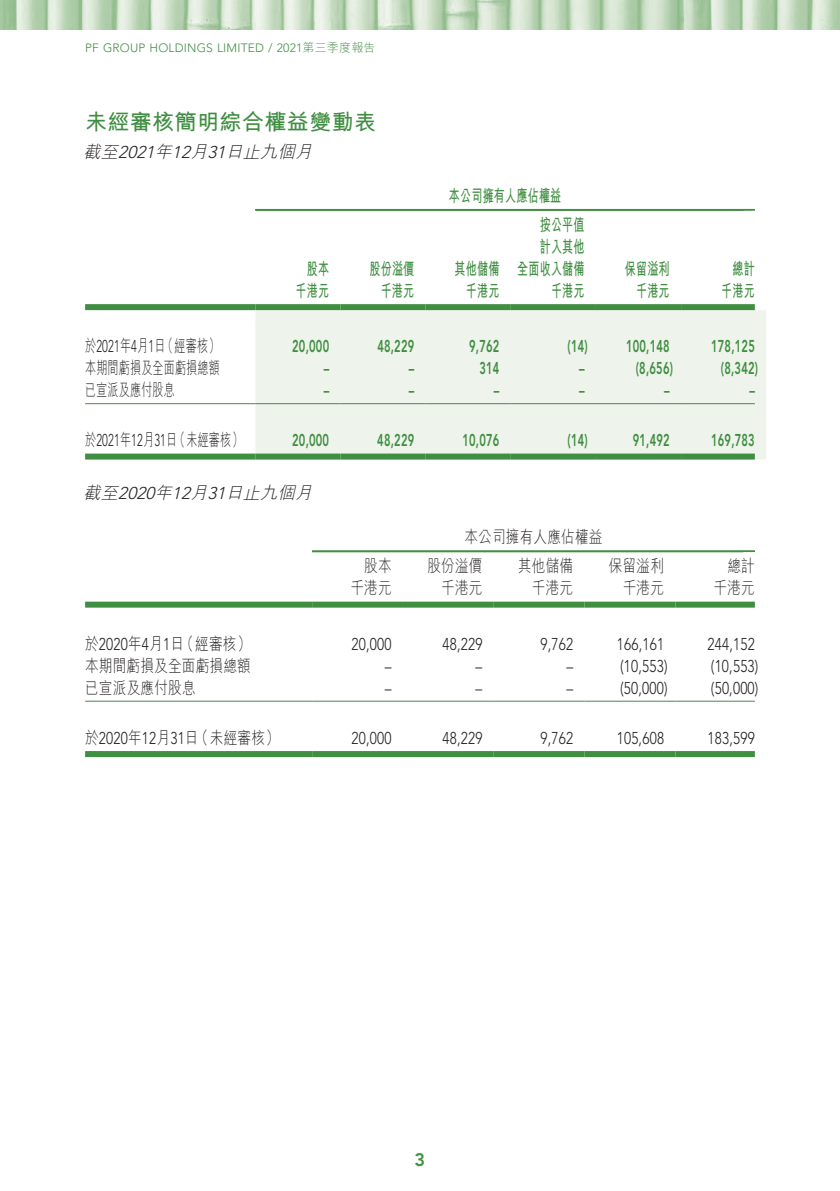
<style>
.page{position:relative;width:840px;height:1191px;background:#fff}
.page>*{position:absolute;margin:0;border:0;box-sizing:border-box;transform-origin:0 0}
.t1{font:700 22px "M Hei HK";letter-spacing:.02em;color:#408e42}
.t2{font:800 18px "Avenir LT Std";color:#408e42}
.t3{font:300 17px "Avenir LT Std";letter-spacing:.015em;color:#231f20;scale:.8 1}
.t4{font:800 17px "Avenir LT Std";letter-spacing:.02em;color:#408e42;scale:.65 1}
.t5{font:300 17px "M Hei HK";letter-spacing:.015em;color:#231f20;scale:.8 1}
.t6{font:700 17px/22px "M Hei HK";letter-spacing:.02em;color:#408e42;text-align:right;scale:.65 1}
.t7{font:300 17px "M Hei HK";letter-spacing:.015em;color:#231f20;scale:.65 1}
.t8{font:italic 300 17px "M Hei HK";color:#231f20}
.t9{font:300 12px "Avenir LT Std";letter-spacing:.015em;color:#408e42}
.s1{font-family:"M Hei HK"}
.s2{font-family:"Avenir LT Std"}
</style>
<div class="page">
<img style="left:0;top:0;width:839px;height:29px">
<div style="left:255px;top:310px;width:510px;height:149px;background:#eef3eb"></div>
<hr style="left:255px;top:209px;width:499px;height:1px;background:#408e42">
<hr style="left:255px;top:210px;width:488px;height:1px;background:#408e42">
<div style="left:85px;top:304px;width:170px;height:6px;background:#408e42"></div>
<div style="left:255px;top:304px;width:85px;height:6px;background:#408e42"></div>
<div style="left:340px;top:304px;width:85px;height:6px;background:#408e42"></div>
<div style="left:425px;top:304px;width:85px;height:6px;background:#408e42"></div>
<div style="left:510px;top:304px;width:85px;height:6px;background:#408e42"></div>
<div style="left:595px;top:304px;width:85px;height:6px;background:#408e42"></div>
<div style="left:680px;top:304px;width:74px;height:6px;background:#408e42"></div>
<hr style="left:85px;top:403px;width:170px;height:1px;background:#408e42">
<hr style="left:255px;top:403px;width:85px;height:1px;background:#408e42">
<hr style="left:340px;top:403px;width:85px;height:1px;background:#408e42">
<hr style="left:425px;top:403px;width:85px;height:1px;background:#408e42">
<hr style="left:510px;top:403px;width:85px;height:1px;background:#408e42">
<hr style="left:595px;top:403px;width:85px;height:1px;background:#408e42">
<hr style="left:680px;top:403px;width:74px;height:1px;background:#408e42">
<div style="left:85px;top:453px;width:170px;height:6px;background:#408e42"></div>
<div style="left:255px;top:453px;width:85px;height:6px;background:#408e42"></div>
<div style="left:340px;top:453px;width:85px;height:6px;background:#408e42"></div>
<div style="left:425px;top:453px;width:85px;height:6px;background:#408e42"></div>
<div style="left:510px;top:453px;width:85px;height:6px;background:#408e42"></div>
<div style="left:595px;top:453px;width:85px;height:6px;background:#408e42"></div>
<div style="left:680px;top:453px;width:74px;height:6px;background:#408e42"></div>
<hr style="left:312px;top:550px;width:442px;height:1px;background:#408e42">
<hr style="left:312px;top:551px;width:442px;height:1px;background:#408e42">
<div style="left:85px;top:601px;width:227px;height:6px;background:#408e42"></div>
<div style="left:312px;top:601px;width:91px;height:6px;background:#408e42"></div>
<div style="left:403px;top:601px;width:90px;height:6px;background:#408e42"></div>
<div style="left:493px;top:601px;width:91px;height:6px;background:#408e42"></div>
<div style="left:584px;top:601px;width:91px;height:6px;background:#408e42"></div>
<div style="left:675px;top:601px;width:79px;height:6px;background:#408e42"></div>
<hr style="left:85px;top:700px;width:227px;height:1px;background:#408e42">
<hr style="left:312px;top:700px;width:91px;height:1px;background:#408e42">
<hr style="left:403px;top:700px;width:90px;height:1px;background:#408e42">
<hr style="left:493px;top:700px;width:91px;height:1px;background:#408e42">
<hr style="left:584px;top:700px;width:91px;height:1px;background:#408e42">
<hr style="left:675px;top:700px;width:79px;height:1px;background:#408e42">
<div style="left:85px;top:751px;width:227px;height:6px;background:#408e42"></div>
<div style="left:312px;top:751px;width:91px;height:6px;background:#408e42"></div>
<div style="left:403px;top:751px;width:90px;height:6px;background:#408e42"></div>
<div style="left:493px;top:751px;width:91px;height:6px;background:#408e42"></div>
<div style="left:584px;top:751px;width:91px;height:6px;background:#408e42"></div>
<div style="left:675px;top:751px;width:79px;height:6px;background:#408e42"></div>
<p class="t9" style="left:85px;top:40px;width:292px">PF GROUP HOLDINGS LIMITED / 2021<span class="s1">第三季度報告</span></p>
<p class="t1" style="left:85px;top:106px;width:292px">未經審核簡明綜合權益變動表</p>
<p class="t8" style="left:84px;top:140px;width:235px">截至<span class="s2">2021</span>年<span class="s2">12</span>月<span class="s2">31</span>日止九個月</p>
<p class="t6" style="left:448px;top:183px;width:174px">本公司擁有人應佔權益</p>
<p class="t6" style="left:307px;top:256px;width:36px">股本</p>
<p class="t6" style="left:369px;top:256px;width:70px">股份溢價</p>
<p class="t6" style="left:454px;top:256px;width:70px">其他儲備</p>
<p class="t6" style="left:517px;top:212px;width:105px">按公平值<br>計入其他<br>全面收入儲備</p>
<p class="t6" style="left:624px;top:256px;width:70px">保留溢利</p>
<p class="t6" style="left:732px;top:256px;width:36px">總計</p>
<p class="t6" style="left:295px;top:278px;width:53px">千港元</p>
<p class="t6" style="left:380px;top:278px;width:53px">千港元</p>
<p class="t6" style="left:465px;top:278px;width:53px">千港元</p>
<p class="t6" style="left:550px;top:278px;width:53px">千港元</p>
<p class="t6" style="left:635px;top:278px;width:53px">千港元</p>
<p class="t6" style="left:720px;top:278px;width:53px">千港元</p>
<p class="t7" style="left:85px;top:334px;width:209px">於<span class="s2">2021</span>年<span class="s2">4</span>月<span class="s2">1</span>日（經審核）</p>
<p class="t4" style="left:292px;top:336px;width:58px">20,000</p>
<p class="t4" style="left:377px;top:336px;width:58px">48,229</p>
<p class="t4" style="left:469px;top:336px;width:48px">9,762</p>
<p class="t4" style="left:567px;top:336px;width:158px">(14) 100,148</p>
<p class="t4" style="left:710px;top:336px;width:69px">178,125</p>
<p class="t7" style="left:85px;top:356px;width:208px">本期間虧損及全面虧損總額</p>
<p class="t4" style="left:323px;top:358px;width:10px">–</p>
<p class="t4" style="left:408px;top:358px;width:10px">–</p>
<p class="t4" style="left:479px;top:358px;width:32px">314</p>
<p class="t4" style="left:578px;top:358px;width:10px">–</p>
<p class="t4" style="left:635px;top:358px;width:59px">(8,656)</p>
<p class="t4" style="left:720px;top:358px;width:59px">(8,342)</p>
<p class="t7" style="left:85px;top:378px;width:139px">已宣派及應付股息</p>
<p class="t4" style="left:323px;top:380px;width:10px">–</p>
<p class="t4" style="left:408px;top:380px;width:10px">–</p>
<p class="t4" style="left:493px;top:380px;width:10px">–</p>
<p class="t4" style="left:578px;top:380px;width:10px">–</p>
<p class="t4" style="left:663px;top:380px;width:10px">–</p>
<p class="t4" style="left:749px;top:380px;width:10px">–</p>
<p class="t7" style="left:85px;top:428px;width:244px">於<span class="s2">2021</span>年<span class="s2">12</span>月<span class="s2">31</span>日（未經審核）</p>
<p class="t4" style="left:292px;top:430px;width:58px">20,000</p>
<p class="t4" style="left:377px;top:430px;width:58px">48,229</p>
<p class="t4" style="left:462px;top:430px;width:58px">10,076</p>
<p class="t4" style="left:567px;top:430px;width:33px">(14)</p>
<p class="t4" style="left:632px;top:430px;width:58px">91,492</p>
<p class="t4" style="left:710px;top:430px;width:69px">169,783</p>
<p class="t8" style="left:84px;top:481px;width:235px">截至<span class="s2">2020</span>年<span class="s2">12</span>月<span class="s2">31</span>日止九個月</p>
<p class="t5" style="left:464px;top:525px;width:174px">本公司擁有人應佔權益</p>
<p class="t5" style="left:364px;top:554px;width:36px">股本</p>
<p class="t5" style="left:427px;top:554px;width:70px">股份溢價</p>
<p class="t5" style="left:518px;top:554px;width:70px">其他儲備</p>
<p class="t5" style="left:608px;top:554px;width:70px">保留溢利</p>
<p class="t5" style="left:727px;top:554px;width:36px">總計</p>
<p class="t5" style="left:350px;top:576px;width:53px">千港元</p>
<p class="t5" style="left:441px;top:576px;width:53px">千港元</p>
<p class="t5" style="left:531px;top:576px;width:53px">千港元</p>
<p class="t5" style="left:622px;top:576px;width:53px">千港元</p>
<p class="t5" style="left:713px;top:576px;width:53px">千港元</p>
<p class="t5" style="left:85px;top:631px;width:209px">於<span class="s2">2020</span>年<span class="s2">4</span>月<span class="s2">1</span>日（經審核）</p>
<p class="t3" style="left:351px;top:633px;width:51px">20,000</p>
<p class="t3" style="left:442px;top:633px;width:51px">48,229</p>
<p class="t3" style="left:540px;top:633px;width:42px">9,762</p>
<p class="t3" style="left:616px;top:633px;width:61px">166,161</p>
<p class="t3" style="left:707px;top:633px;width:61px">244,152</p>
<p class="t5" style="left:85px;top:653px;width:208px">本期間虧損及全面虧損總額</p>
<p class="t3" style="left:384px;top:655px;width:10px">–</p>
<p class="t3" style="left:475px;top:655px;width:10px">–</p>
<p class="t3" style="left:566px;top:655px;width:10px">–</p>
<p class="t3" style="left:619px;top:655px;width:61px">(10,553)</p>
<p class="t3" style="left:710px;top:655px;width:61px">(10,553)</p>
<p class="t5" style="left:85px;top:675px;width:139px">已宣派及應付股息</p>
<p class="t3" style="left:384px;top:677px;width:10px">–</p>
<p class="t3" style="left:475px;top:677px;width:10px">–</p>
<p class="t3" style="left:566px;top:677px;width:10px">–</p>
<p class="t3" style="left:619px;top:677px;width:61px">(50,000)</p>
<p class="t3" style="left:710px;top:677px;width:61px">(50,000)</p>
<p class="t5" style="left:85px;top:725px;width:244px">於<span class="s2">2020</span>年<span class="s2">12</span>月<span class="s2">31</span>日（未經審核）</p>
<p class="t3" style="left:351px;top:727px;width:51px">20,000</p>
<p class="t3" style="left:442px;top:727px;width:51px">48,229</p>
<p class="t3" style="left:540px;top:727px;width:42px">9,762</p>
<p class="t3" style="left:616px;top:727px;width:61px">105,608</p>
<p class="t3" style="left:707px;top:727px;width:61px">183,599</p>
<p class="t2" style="left:414px;top:1149px;width:12px">3</p>
</div>
